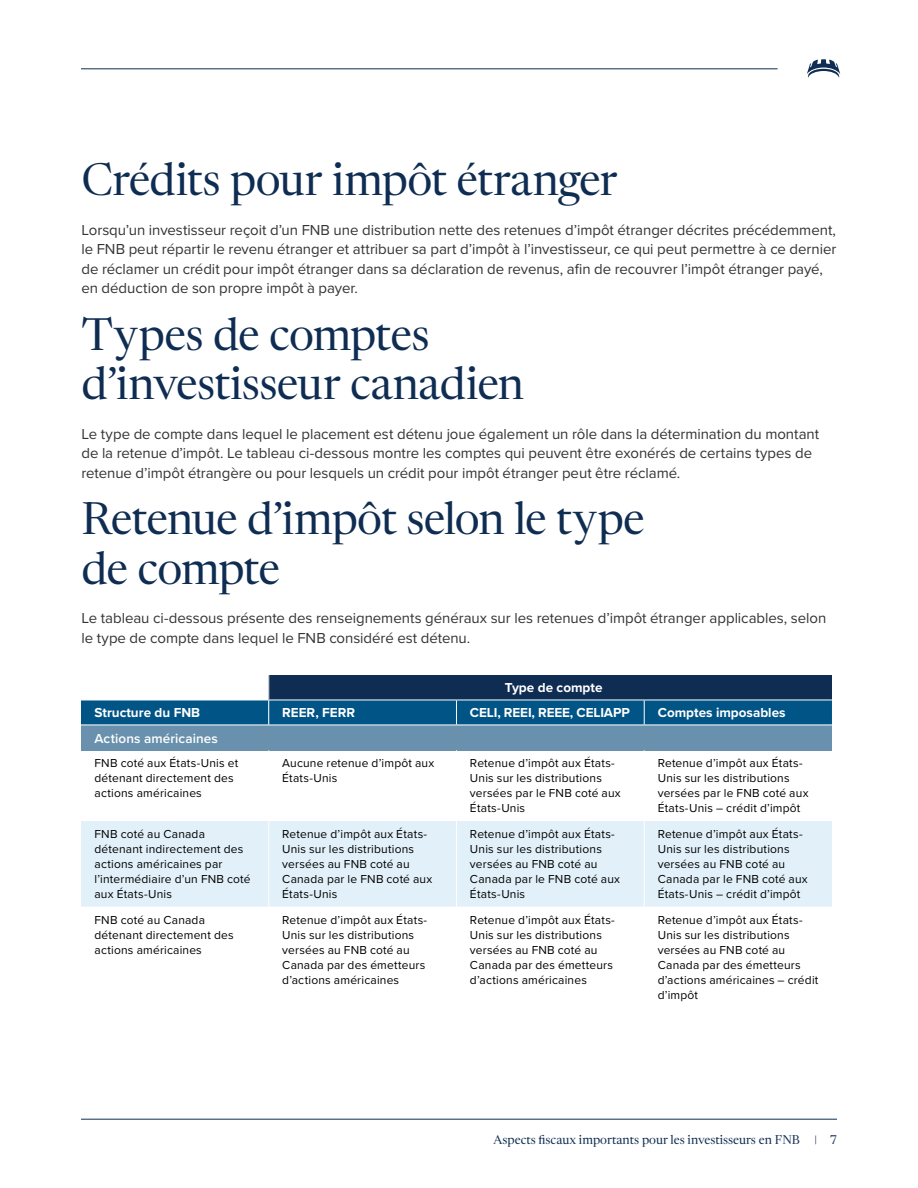
<style>
.page{position:relative;width:918px;height:1188px;background:#fff}
.page>*{position:absolute;margin:0;border:0;box-sizing:border-box;transform-origin:0 0}
.t1{font:45px/49.5px "Newsreader 60 pt";letter-spacing:-.02em;color:#0f2d52}
.Body{font:15px/19.5px "Proxima Nova";letter-spacing:-.005em;color:#333}
.Table-header{font:700 13.5px "Proxima Nova";color:#fff}
.Body_9_12{font:600 13.5px "Proxima Nova";letter-spacing:.01em;color:#fff}
.t2{font:12.45px "Newsreader 60 pt";color:#0f2d52}
.Body_9_12-2{font:12px/15px "Proxima Nova";letter-spacing:.015em;color:#000}
.s1{font-family:"Proxima Nova";font-weight:300}
</style>
<div class="page">
<hr style="left:81px;top:69px;width:697px;height:1px;background:#0f2d52">
<hr style="left:81px;top:1119px;width:756px;height:1px;background:#0f2d52">
<svg style="left:807px;top:59px;width:33px;height:19px"></svg>
<div style="left:81px;top:725px;width:751px;height:25px;background:#6991ae"></div>
<div style="left:81px;top:821px;width:751px;height:86px;background:#e1f0f9"></div>
<svg style="left:81px;top:675px;width:751px;height:50px;background:#2b5e84"></svg>
<hr style="left:268px;top:821px;width:1px;height:86px;background:#fff">
<hr style="left:456px;top:821px;width:1px;height:86px;background:#fff">
<hr style="left:644px;top:821px;width:1px;height:86px;background:#fff">
<hr style="left:81px;top:700px;width:188px;height:1px;background:#fff">
<hr style="left:269px;top:700px;width:187px;height:1px;background:#fff">
<hr style="left:456px;top:700px;width:188px;height:1px;background:#fff">
<hr style="left:644px;top:700px;width:188px;height:1px;background:#fff">
<hr style="left:81px;top:725px;width:188px;height:1px;background:#fff">
<hr style="left:269px;top:725px;width:187px;height:1px;background:#fff">
<hr style="left:456px;top:725px;width:188px;height:1px;background:#fff">
<hr style="left:644px;top:725px;width:188px;height:1px;background:#fff">
<h2 class="t1" style="left:81px;top:150px;width:538px">Crédits pour impôt étranger</h2>
<p class="Body" style="left:81px;top:219px;width:756px">Lorsqu’un investisseur reçoit d’un FNB une distribution nette des retenues d’impôt étranger décrites précédemment, le FNB peut répartir le revenu étranger et attribuer sa part d’impôt à l’investisseur, ce qui peut permettre à ce dernier de réclamer un crédit pour impôt étranger dans sa déclaration de revenus, afin de recouvrer l’impôt étranger payé, en déduction de son propre impôt à payer.</p>
<h2 class="t1" style="left:81px;top:305px;width:444px">Types de comptes d’investisseur canadien</h2>
<p class="Body" style="left:81px;top:423px;width:739px">Le type de compte dans lequel le placement est détenu joue également un rôle dans la détermination du montant de la retenue d’impôt. Le tableau ci-dessous montre les comptes qui peuvent être exonérés de certains types de retenue d’impôt étrangère ou pour lesquels un crédit pour impôt étranger peut être réclamé.</p>
<h2 class="t1" style="left:81px;top:489px;width:565px">Retenue d’impôt selon le type de compte</h2>
<p class="Body" style="left:81px;top:608px;width:747px">Le tableau ci-dessous présente des renseignements généraux sur les retenues d’impôt étranger applicables, selon le type de compte dans lequel le FNB considéré est détenu.</p>
<p class="Table-header" style="left:505px;top:678px;width:99px">Type de compte</p>
<p class="Table-header" style="left:94px;top:703px;width:107px">Structure du FNB</p>
<p class="Table-header" style="left:282px;top:703px;width:74px">REER, FERR</p>
<p class="Table-header" style="left:470px;top:703px;width:161px">CELI, REEI, REEE, CELIAPP</p>
<p class="Table-header" style="left:658px;top:703px;width:129px">Comptes imposables</p>
<p class="Body_9_12" style="left:94px;top:728px;width:125px">Actions américaines</p>
<p class="Body_9_12-2" style="left:94px;top:755px;width:145px">FNB coté aux États-Unis et détenant directement des actions américaines</p>
<p class="Body_9_12-2" style="left:282px;top:755px;width:154px">Aucune retenue d’impôt aux<br>États-Unis</p>
<p class="Body_9_12-2" style="left:470px;top:755px;width:152px">Retenue d’impôt aux États-<br>Unis sur les distributions versées par le FNB coté aux<br>États-Unis</p>
<p class="Body_9_12-2" style="left:658px;top:755px;width:152px">Retenue d’impôt aux États-<br>Unis sur les distributions versées par le FNB coté aux<br>États-Unis – crédit d’impôt</p>
<p class="Body_9_12-2" style="left:94px;top:826px;width:158px">FNB coté au Canada détenant indirectement des actions américaines par l’intermédiaire d’un FNB coté aux États-Unis</p>
<p class="Body_9_12-2" style="left:282px;top:826px;width:152px">Retenue d’impôt aux États-<br>Unis sur les distributions versées au FNB coté au<br>Canada par le FNB coté aux<br>États-Unis</p>
<p class="Body_9_12-2" style="left:470px;top:826px;width:152px">Retenue d’impôt aux États-<br>Unis sur les distributions versées au FNB coté au<br>Canada par le FNB coté aux<br>États-Unis</p>
<p class="Body_9_12-2" style="left:658px;top:826px;width:152px">Retenue d’impôt aux États-<br>Unis sur les distributions versées au FNB coté au<br>Canada par le FNB coté aux<br>États-Unis – crédit d’impôt</p>
<p class="Body_9_12-2" style="left:94px;top:912px;width:141px">FNB coté au Canada détenant directement des actions américaines</p>
<p class="Body_9_12-2" style="left:282px;top:912px;width:146px">Retenue d’impôt aux États-<br>Unis sur les distributions versées au FNB coté au<br>Canada par des émetteurs d’actions américaines</p>
<p class="Body_9_12-2" style="left:470px;top:912px;width:146px">Retenue d’impôt aux États-<br>Unis sur les distributions versées au FNB coté au<br>Canada par des émetteurs d’actions américaines</p>
<p class="Body_9_12-2" style="left:658px;top:912px;width:162px">Retenue d’impôt aux États-<br>Unis sur les distributions versées au FNB coté au<br>Canada par des émetteurs d’actions américaines – crédit d’impôt</p>
<p class="t2" style="left:494px;top:1130px;width:345px">Aspects fiscaux importants pour les investisseurs en FNB <span class="s1">|</span> 7</p>
</div>
